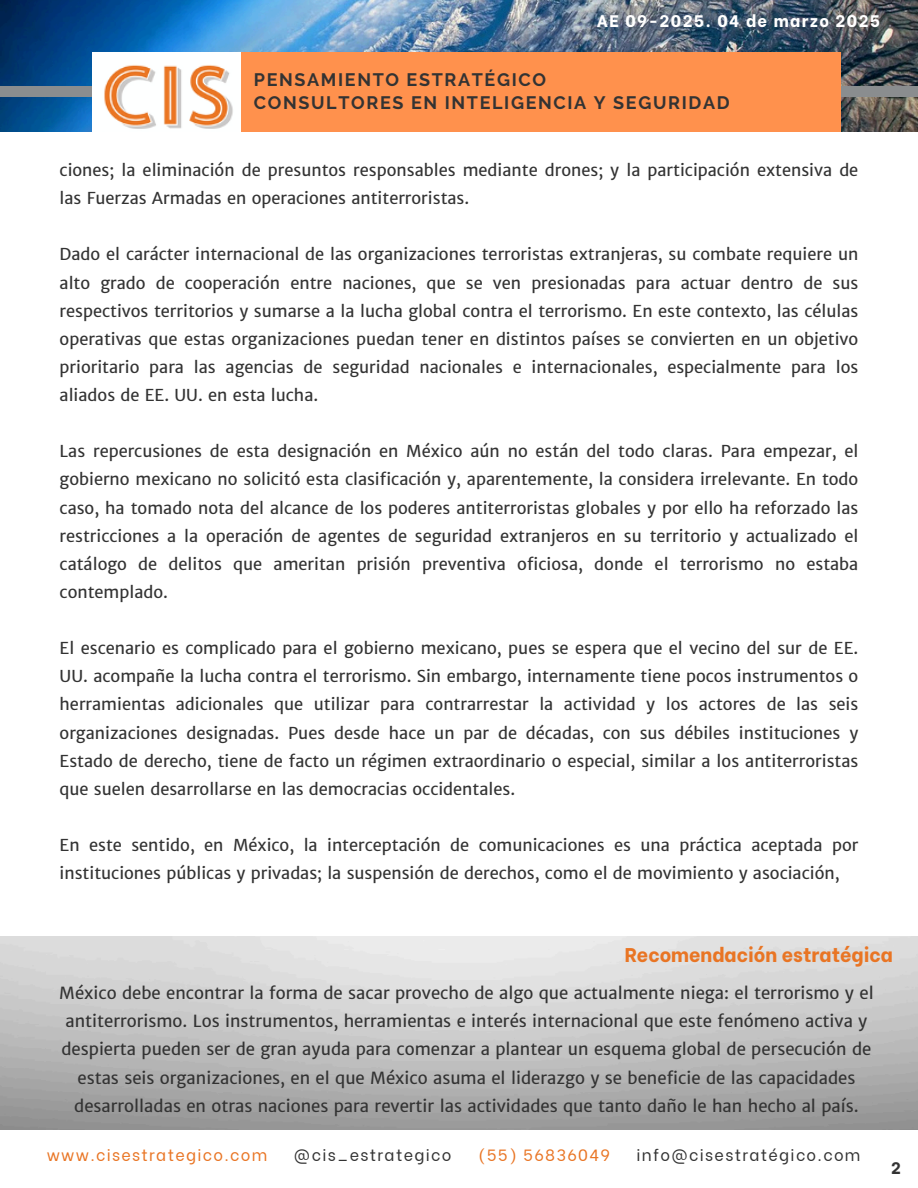
<style>
.page{position:relative;width:918px;height:1188px;background:#fff}
.page>*{position:absolute;margin:0;border:0;box-sizing:border-box;transform-origin:0 0}
.t1{font:800 19.8px "Be Vietnam";color:#e97524}
.t2{font:700 18px/22.5px "Raleway";letter-spacing:.09em;color:#333}
.t3{font:16.8px/28.2px "Merriweather Sans";color:#333;text-align:center}
.t4{font:800 16.65px "Be Vietnam";letter-spacing:.08em;color:#fff}
.t5{font:16.5px/28.2px "Merriweather Sans";color:#333;text-align:justify}
.t6{font:800 16.5px "Be Vietnam";color:#333}
.t7{font:16.2px "Be Vietnam";letter-spacing:.08em;color:#333}
.t8{font:16.2px "Be Vietnam";letter-spacing:.08em;color:#e97524}
</style>
<div class="page">
<img style="left:0;top:0;width:918px;height:132px">
<div style="left:0;top:87px;width:918px;height:10px;background:#8a8d8f"></div>
<img style="left:92px;top:52px;width:149px;height:80px">
<div style="left:241px;top:52px;width:600px;height:80px;background:#ff914d"></div>
<p class="t4" style="left:597px;top:7px;width:285px">AE 09-2025. 04 de marzo 2025</p>
<p class="t2" style="left:254px;top:69px;width:477px">PENSAMIENTO ESTRATÉGICO<br>CONSULTORES EN INTELIGENCIA Y SEGURIDAD</p>
<p class="t5" style="left:60px;top:156px;width:800px">ciones; la eliminación de presuntos responsables mediante drones; y la participación extensiva de las Fuerzas Armadas en operaciones antiterroristas.</p>
<h3 class="t5" style="left:60px;top:240px;width:800px">Dado el carácter internacional de las organizaciones terroristas extranjeras, su combate requiere un alto grado de cooperación entre naciones, que se ven presionadas para actuar dentro de sus respectivos territorios y sumarse a la lucha global contra el terrorismo. En este contexto, las células operativas que estas organizaciones puedan tener en distintos países se convierten en un objetivo prioritario para las agencias de seguridad nacionales e internacionales, especialmente para los aliados de EE. UU. en esta lucha.</h3>
<p class="t5" style="left:60px;top:437px;width:800px">Las repercusiones de esta designación en México aún no están del todo claras. Para empezar, el gobierno mexicano no solicitó esta clasificación y, aparentemente, la considera irrelevante. En todo caso, ha tomado nota del alcance de los poderes antiterroristas globales y por ello ha reforzado las restricciones a la operación de agentes de seguridad extranjeros en su territorio y actualizado el catálogo de delitos que ameritan prisión preventiva oficiosa, donde el terrorismo no estaba contemplado.</p>
<h1 class="t5" style="left:60px;top:634px;width:800px">El escenario es complicado para el gobierno mexicano, pues se espera que el vecino del sur de EE.<br>UU. acompañe la lucha contra el terrorismo. Sin embargo, internamente tiene pocos instrumentos o herramientas adicionales que utilizar para contrarrestar la actividad y los actores de las seis organizaciones designadas. Pues desde hace un par de décadas, con sus débiles instituciones y Estado de derecho, tiene de facto un régimen extraordinario o especial, similar a los antiterroristas que suelen desarrollarse en las democracias occidentales.</h1>
<p class="t5" style="left:60px;top:831px;width:800px">En este sentido, en México, la interceptación de comunicaciones es una práctica aceptada por instituciones públicas y privadas; la suspensión de derechos, como el de movimiento y asociación,</p>
<p class="t1" style="left:625px;top:938px;width:270px">Recomendación estratégica</p>
<p class="t3" style="left:59px;top:979px;width:816px">México debe encontrar la forma de sacar provecho de algo que actualmente niega: el terrorismo y el antiterrorismo. Los instrumentos, herramientas e interés internacional que este fenómeno activa y despierta pueden ser de gran ayuda para comenzar a plantear un esquema global de persecución de estas seis organizaciones, en el que México asuma el liderazgo y se beneficie de las capacidades desarrolladas en otras naciones para revertir las actividades que tanto daño le han hecho al país.</p>
<p class="t8" style="left:47px;top:1142px;width:222px">www.cisestrategico.com</p>
<p class="t7" style="left:294px;top:1142px;width:159px">@cis_estrategico</p>
<p class="t8" style="left:478px;top:1142px;width:134px">(55) 56836049</p>
<p class="t7" style="left:637px;top:1142px;width:225px">info@cisestratégico.com</p>
<p class="t6" style="left:891px;top:1154px;width:11px">2</p>
</div>
